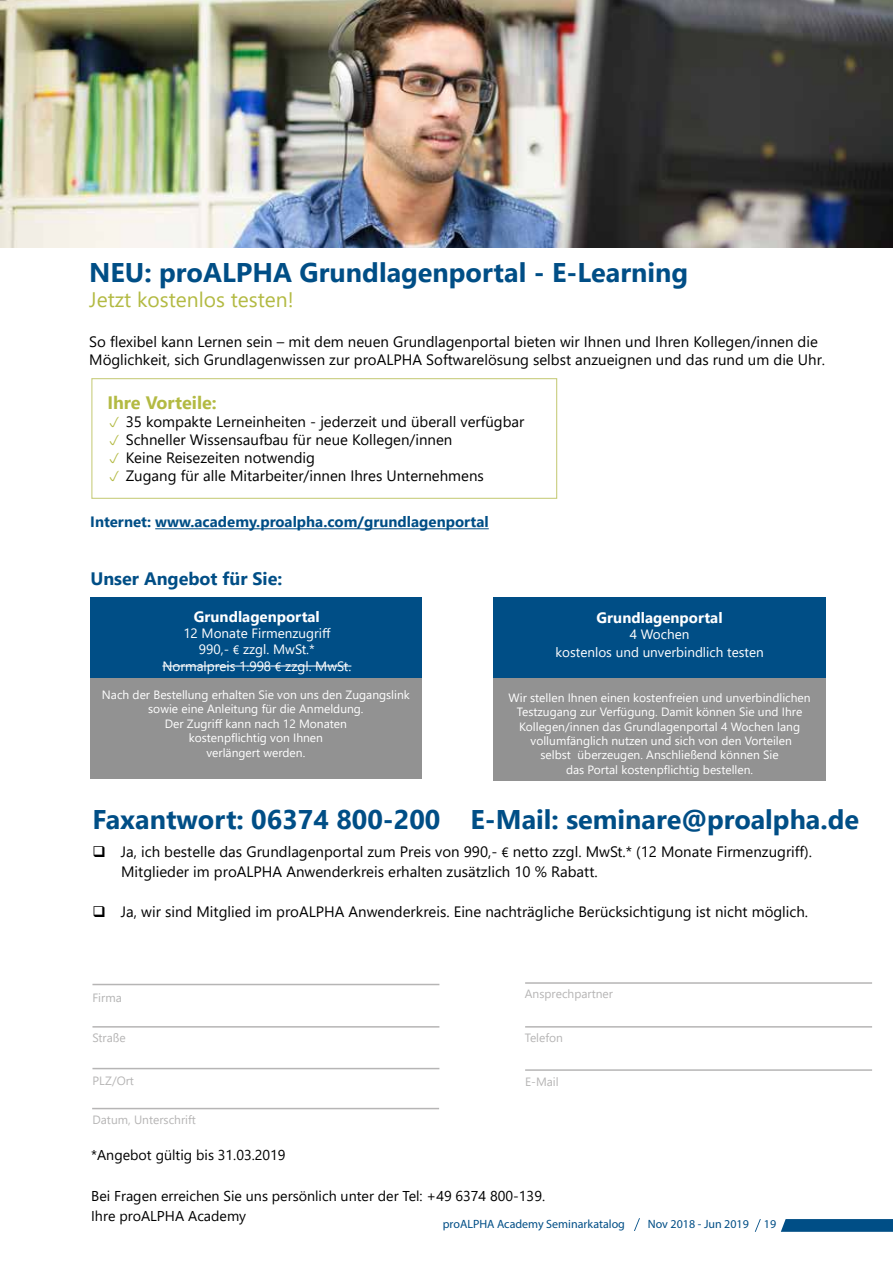
<style>
.page{position:relative;width:893px;height:1263px;background:#fff}
.page>*{position:absolute;margin:0;border:0;box-sizing:border-box;transform-origin:0 0}
.t1{font:700 27px "Segoe UI";color:#004e86}
.t2{font:21px "Segoe UI";color:#b3ba43}
.t3{font:700 18px "Segoe UI";color:#004e86}
.t4{font:700 18px "Segoe UI";color:#b3ba43}
.t5{font:15px/18px "Segoe UI";color:#000}
.t6{font:700 15px "Segoe UI";color:#004e86}
.t7{font:700 15px "Segoe UI";color:#fff}
.t8{font:14.25px/20.2px "Segoe UI";color:#000}
.t9{font:13.5px/16.2px "Segoe UI";color:#fff;text-align:center}
.t10{font:12px/14.4px "Segoe UI";color:#fff;text-align:center}
.t11{font:12px "Segoe UI";color:#b6b5b5}
.t12{font:12px "Myriad Pro";color:#004e86}
.t13{font:12px "Segoe UI";color:#b4b4b4}
</style>
<div class="page">
<svg style="left:781px;top:1219px;width:112px;height:13px"></svg>
<svg style="left:755px;top:1219px;width:6px;height:13px"></svg>
<svg style="left:634px;top:1218px;width:6px;height:13px"></svg>
<img style="left:0;top:0;width:893px;height:248px">
<div style="left:91px;top:378px;width:466px;height:121px;border:1px solid #c9ce80"></div>
<hr style="left:155px;top:528px;width:334px;height:1px;background:#004e86">
<hr style="left:92px;top:984px;width:347px;height:1px;background:#b6b5b5">
<hr style="left:92px;top:1026px;width:347px;height:1px;background:#b6b5b5">
<hr style="left:92px;top:1068px;width:347px;height:1px;background:#b6b5b5">
<hr style="left:92px;top:1108px;width:347px;height:1px;background:#b6b5b5">
<hr style="left:525px;top:982px;width:347px;height:2px;background:#b6b5b5">
<hr style="left:525px;top:1026px;width:347px;height:1px;background:#b6b5b5">
<hr style="left:525px;top:1069px;width:347px;height:2px;background:#b6b5b5">
<div style="left:90px;top:597px;width:331px;height:81px;background:#004e86"></div>
<hr style="left:162px;top:666px;width:189px;height:1px;background:#fff">
<div style="left:494px;top:598px;width:332px;height:81px;background:#004e86"></div>
<div style="left:90px;top:678px;width:331px;height:101px;background:#929292"></div>
<div style="left:494px;top:678px;width:332px;height:103px;background:#929292"></div>
<h1 class="t1" style="left:89px;top:247px;width:601px">NEU: proALPHA Grundlagenportal - E-Learning</h1>
<h2 class="t2" style="left:89px;top:280px;width:206px">Jetzt kostenlos testen!</h2>
<p class="t5" style="left:89px;top:331px;width:737px">So flexibel kann Lernen sein – mit dem neuen Grundlagenportal bieten wir Ihnen und Ihren Kollegen/innen die<br>Möglichkeit, sich Grundlagenwissen zur proALPHA Softwarelösung selbst anzueignen und das rund um die Uhr.</p>
<p class="t4" style="left:107px;top:386px;width:111px">Ihre Vorteile:</p>
<p class="t5" style="left:126px;top:411px;width:400px">35 kompakte Lerneinheiten - jederzeit und überall verfügbar Schneller Wissensaufbau für neue Kollegen/innen<br>Keine Reisezeiten notwendig<br>Zugang für alle Mitarbeiter/innen Ihres Unternehmens</p>
<p class="t6" style="left:90px;top:508px;width:400px">Internet: www.academy.proalpha.com/grundlagenportal</p>
<p class="t3" style="left:90px;top:562px;width:193px">Unser Angebot für Sie:</p>
<p class="t7" style="left:194px;top:602px;width:127px">Grundlagenportal</p>
<p class="t9" style="left:162px;top:624px;width:191px">12 Monate Firmenzugriff<br>990,- € zzgl. MwSt.*<br>Normalpreis 1.998 € zzgl. MwSt.</p>
<p class="t7" style="left:597px;top:603px;width:127px">Grundlagenportal</p>
<p class="t9" style="left:555px;top:624px;width:210px;line-height:18px">4 Wochen<br>kostenlos und unverbindlich testen</p>
<p class="t10" style="left:102px;top:686px;width:309px">Nach der Bestellung erhalten Sie von uns den Zugangslink sowie eine Anleitung für die Anmeldung.<br>Der Zugriff kann nach 12 Monaten<br>kostenpflichtig von Ihnen<br>verlängert werden.</p>
<p class="t10" style="left:509px;top:689px;width:304px">Wir stellen Ihnen einen kostenfreien und unverbindlichen Testzugang zur Verfügung. Damit können Sie und Ihre Kollegen/innen das Grundlagenportal 4 Wochen lang vollumfänglich nutzen und sich von den Vorteilen<br>selbst überzeugen. Anschließend können Sie<br>das Portal kostenpflichtig bestellen.</p>
<h1 class="t1" style="left:93px;top:794px;width:768px">Faxantwort: 06374 800-200 E-Mail: seminare@proalpha.de</h1>
<p class="t5" style="left:121px;top:840px;width:692px;line-height:20.2px;text-indent:-29px">❑ Ja, ich bestelle das Grundlagenportal zum Preis von 990,- € netto zzgl. MwSt.* (12 Monate Firmenzugriff).<br>Mitglieder im proALPHA Anwenderkreis erhalten zusätzlich 10 % Rabatt.</p>
<p class="t5" style="left:93px;top:902px;width:717px">❑ Ja, wir sind Mitglied im proALPHA Anwenderkreis. Eine nachträgliche Berücksichtigung ist nicht möglich.</p>
<p class="t13" style="left:92px;top:986px;width:31px">Firma</p>
<p class="t11" style="left:92px;top:1026px;width:35px">Straße</p>
<p class="t11" style="left:92px;top:1070px;width:43px">PLZ/Ort</p>
<p class="t11" style="left:92px;top:1109px;width:105px">Datum, Unterschrift</p>
<p class="t11" style="left:525px;top:982px;width:90px">Ansprechpartner</p>
<p class="t11" style="left:525px;top:1026px;width:40px">Telefon</p>
<p class="t11" style="left:525px;top:1070px;width:35px">E-Mail</p>
<p class="t8" style="left:91px;top:1144px;width:196px">*Angebot gültig bis 31.03.2019</p>
<p class="t8" style="left:91px;top:1184px;width:455px">Bei Fragen erreichen Sie uns persönlich unter der Tel: +49 6374 800-139.<br>Ihre proALPHA Academy</p>
<p class="t12" style="left:443px;top:1216px;width:184px">proALPHA Academy Seminarkatalog</p>
<p class="t12" style="left:648px;top:1216px;width:130px">Nov 2018 - Jun 2019 19</p>
</div>
